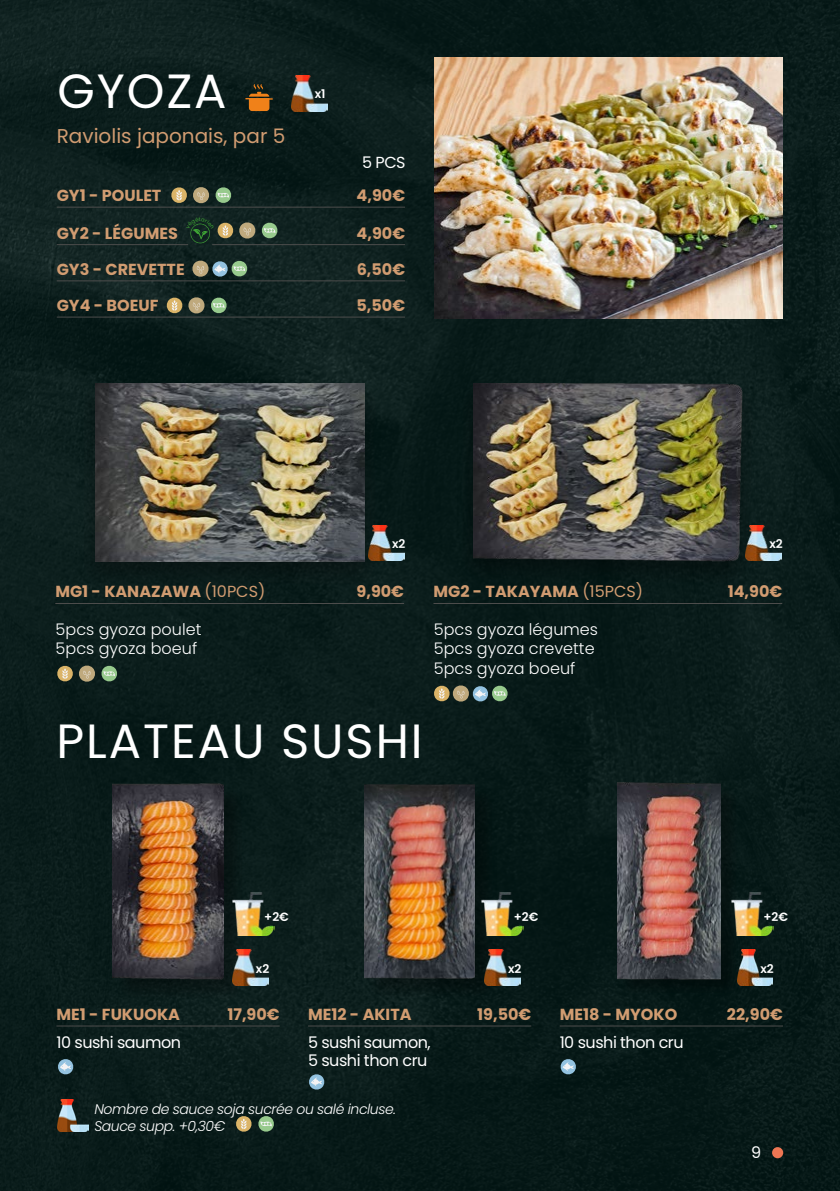
<style>
.page{position:relative;width:840px;height:1191px;background:#fff}
.page>*{position:absolute;margin:0;border:0;box-sizing:border-box;transform-origin:0 0}
.t1{font:48px "Poppins";letter-spacing:.04em;color:#fff}
.t2{font:20px "Poppins";color:#d19c71}
.t3{font:700 16px "Poppins";color:#d19c71}
.t4{font:300 16px/19.2px "Poppins";color:#fff}
.t5{font:16px/18px "Poppins";letter-spacing:-.03em;color:#fff}
.t6{font:italic 300 14px/16.8px "Poppins";letter-spacing:-.03em;color:#fff}
.t7{font:600 12px "Poppins";letter-spacing:-.01em;color:#fff}
.s1{font-weight:400}
</style>
<div class="page">
<div style="left:0;top:0;width:839px;height:1191px;background:#0a1c1a"></div>
<div style="left:771px;top:1147px;width:11px;height:11px;background:#ee7653;border-radius:50%"></div>
<svg style="left:245px;top:84px;width:27px;height:27px"></svg>
<hr style="left:57px;top:207px;width:348px;height:1px;background:#4d4d4c">
<hr style="left:57px;top:244px;width:131px;height:1px;background:#4d4d4c">
<hr style="left:212px;top:244px;width:193px;height:1px;background:#4d4d4c">
<hr style="left:57px;top:280px;width:348px;height:1px;background:#4d4d4c">
<hr style="left:57px;top:316px;width:348px;height:1px;background:#4d4d4c">
<img style="left:434px;top:58px;width:347px;height:260px">
<img style="left:291px;top:75px;width:36px;height:36px">
<hr style="left:56px;top:1025px;width:223px;height:1px;background:#4d4d4c">
<img style="left:113px;top:783px;width:110px;height:202px">
<img style="left:232px;top:949px;width:36px;height:36px">
<hr style="left:308px;top:1025px;width:223px;height:1px;background:#4d4d4c">
<div style="left:364px;top:785px;width:133px;height:216px;background:#000;opacity:.31"></div>
<img style="left:364px;top:784px;width:110px;height:209px">
<img style="left:484px;top:949px;width:36px;height:36px">
<hr style="left:559px;top:1025px;width:223px;height:1px;background:#4d4d4c">
<div style="left:617px;top:783px;width:122px;height:214px;background:#051413"></div>
<img style="left:617px;top:773px;width:103px;height:207px">
<img style="left:737px;top:949px;width:35px;height:36px">
<hr style="left:55px;top:603px;width:349px;height:1px;background:#4d4d4c">
<img style="left:383px;top:525px;width:21px;height:36px">
<div style="left:77px;top:376px;width:306px;height:215px;background:#000;opacity:.34"></div>
<img style="left:95px;top:383px;width:269px;height:178px">
<hr style="left:433px;top:603px;width:348px;height:1px;background:#4d4d4c">
<img style="left:759px;top:525px;width:22px;height:36px">
<div style="left:454px;top:376px;width:305px;height:214px;background:#071817"></div>
<img style="left:473px;top:383px;width:268px;height:178px">
<img style="left:731px;top:893px;width:42px;height:42px">
<img style="left:480px;top:893px;width:43px;height:42px">
<img style="left:232px;top:893px;width:42px;height:42px">
<img style="left:57px;top:1099px;width:31px;height:32px">
<svg style="left:235px;top:1116px;width:39px;height:16px"></svg>
<svg style="left:171px;top:187px;width:16px;height:16px"></svg>
<svg style="left:193px;top:187px;width:16px;height:16px"></svg>
<svg style="left:215px;top:187px;width:16px;height:16px"></svg>
<svg style="left:57px;top:665px;width:16px;height:17px"></svg>
<svg style="left:79px;top:665px;width:16px;height:17px"></svg>
<svg style="left:101px;top:665px;width:16px;height:17px"></svg>
<svg style="left:239px;top:222px;width:16px;height:17px"></svg>
<svg style="left:261px;top:222px;width:16px;height:17px"></svg>
<svg style="left:166px;top:297px;width:60px;height:17px"></svg>
<svg style="left:192px;top:260px;width:55px;height:17px"></svg>
<svg style="left:434px;top:685px;width:73px;height:17px"></svg>
<svg style="left:58px;top:1059px;width:16px;height:15px"></svg>
<svg style="left:560px;top:1059px;width:16px;height:15px"></svg>
<svg style="left:309px;top:1074px;width:15px;height:16px"></svg>
<svg style="left:186px;top:217px;width:47px;height:26px"></svg>
<h1 class="t1" style="left:57px;top:63px;width:171px">GYOZA</h1>
<p class="t2" style="left:57px;top:124px;width:230px">Raviolis japonais, par 5</p>
<p class="t7" style="left:315px;top:87px;width:12px">x1</p>
<p class="t5" style="left:362px;top:153px;width:45px">5 PCS</p>
<p class="t3" style="left:57px;top:186px;width:106px">GY1 - POULET</p>
<p class="t3" style="left:356px;top:186px;width:50px">4,90€</p>
<p class="t3" style="left:57px;top:224px;width:123px">GY2 - LÉGUMES</p>
<p class="t3" style="left:356px;top:224px;width:50px">4,90€</p>
<p class="t3" style="left:57px;top:260px;width:129px">GY3 - CREVETTE</p>
<p class="t3" style="left:356px;top:260px;width:50px">6,50€</p>
<p class="t3" style="left:57px;top:296px;width:103px">GY4 - BOEUF</p>
<p class="t3" style="left:356px;top:296px;width:50px">5,50€</p>
<p class="t7" style="left:392px;top:537px;width:15px">x2</p>
<p class="t3" style="left:55px;top:582px;width:211px">MG1 - KANAZAWA <span class="s1">(10PCS)</span></p>
<p class="t3" style="left:356px;top:582px;width:49px">9,90€</p>
<p class="t4" style="left:56px;top:620px;width:147px">5pcs gyoza poulet<br>5pcs gyoza boeuf</p>
<p class="t7" style="left:768px;top:537px;width:15px">x2</p>
<p class="t3" style="left:433px;top:582px;width:211px">MG2 - TAKAYAMA <span class="s1">(15PCS)</span></p>
<p class="t3" style="left:727px;top:582px;width:56px">14,90€</p>
<p class="t4" style="left:433px;top:620px;width:166px">5pcs gyoza légumes<br>5pcs gyoza crevette<br>5pcs gyoza boeuf</p>
<h1 class="t1" style="left:56px;top:713px;width:367px">PLATEAU SUSHI</h1>
<p class="t7" style="left:264px;top:909px;width:26px">+2€</p>
<p class="t7" style="left:513px;top:909px;width:26px">+2€</p>
<p class="t7" style="left:763px;top:909px;width:26px">+2€</p>
<p class="t7" style="left:256px;top:961px;width:15px">x2</p>
<p class="t7" style="left:508px;top:961px;width:15px">x2</p>
<p class="t7" style="left:760px;top:961px;width:15px">x2</p>
<p class="t3" style="left:56px;top:1005px;width:125px">ME1 - FUKUOKA</p>
<p class="t3" style="left:227px;top:1005px;width:54px">17,90€</p>
<p class="t5" style="left:56px;top:1034px;width:126px">10 sushi saumon</p>
<p class="t3" style="left:308px;top:1005px;width:105px">ME12 - AKITA</p>
<p class="t3" style="left:477px;top:1005px;width:56px">19,50€</p>
<p class="t5" style="left:308px;top:1034px;width:124px">5 sushi saumon,<br>5 sushi thon cru</p>
<p class="t3" style="left:559px;top:1005px;width:119px">ME18 - MYOKO</p>
<p class="t3" style="left:726px;top:1005px;width:57px">22,90€</p>
<p class="t5" style="left:559px;top:1034px;width:125px">10 sushi thon cru</p>
<p class="t6" style="left:94px;top:1101px;width:303px">Nombre de sauce soja sucrée ou salé incluse.<br>Sauce supp. +0,30€</p>
<p class="t5" style="left:750px;top:1143px;width:12px">9</p>
</div>
